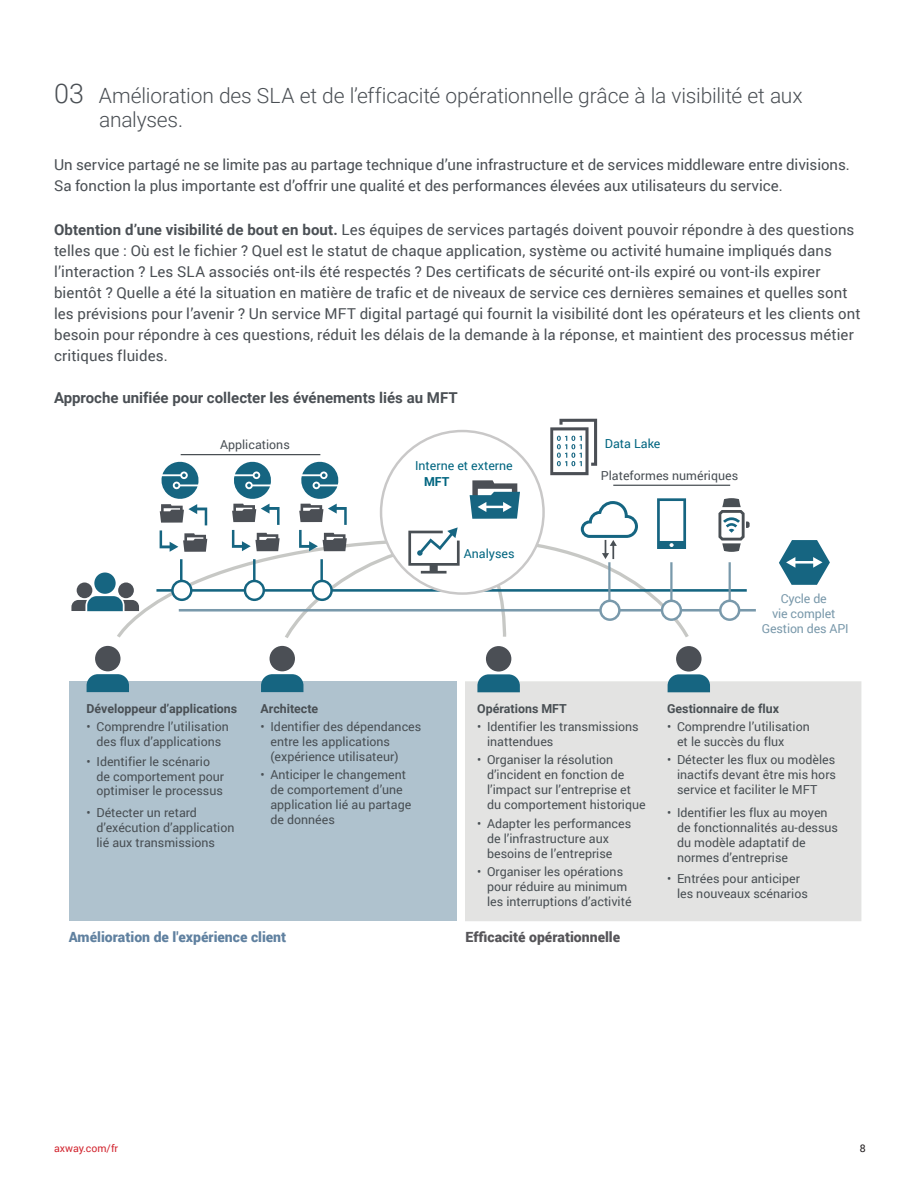
<style>
.page{position:relative;width:918px;height:1188px;background:#fff}
.page>*{position:absolute;margin:0;border:0;box-sizing:border-box;transform-origin:0 0}
.Subhead_2_gray{font:300 21px/24px "Roboto";letter-spacing:-.01em;color:#4a4f54}
.Body_Copy{font:15px/21px "Roboto";letter-spacing:.005em;color:#4a4f54}
.Graphic_Header{font:700 15px "Roboto";color:#4a4f54}
.t1{font:900 14.1px "Roboto";color:#6081a0}
.t2{font:900 14.1px "Roboto";color:#565559}
.t3{font:12.45px/14.9px "Roboto";color:#494f54}
.t4{font:700 12.45px "Roboto";color:#494f54}
.t5{font:12.45px "Roboto";color:#006580}
.t6{font:12.45px/14.9px "Roboto";letter-spacing:-.01em;color:#7a99ab;text-align:center}
.t7{font:700 12.45px "Roboto";color:#006580}
.t8{font:10.5px "Roboto";color:#d22630}
.t9{font:10.5px "Roboto";color:#231f20}
.s1{font-size:27px}
.s2{font-weight:700}
</style>
<div class="page">
<div style="left:465px;top:681px;width:396px;height:240px;background:#e3e3e2"></div>
<div style="left:69px;top:681px;width:388px;height:240px;background:#afc2ce"></div>
<hr style="left:156px;top:589px;width:591px;height:3px;background:#156581">
<hr style="left:179px;top:609px;width:577px;height:3px;background:#7999ab">
<svg style="left:720px;top:601px;width:19px;height:19px"></svg>
<div style="left:719px;top:600px;width:21px;height:21px;border:2px solid #7999ab;border-radius:50%"></div>
<hr style="left:613px;top:485px;width:117px;height:1px;background:#494f54">
<hr style="left:729px;top:562px;width:2px;height:39px;background:#7999ab">
<div style="left:270px;top:646px;width:25px;height:25px;background:#4b4f55;border-radius:50%"></div>
<svg style="left:261px;top:674px;width:42px;height:18px"></svg>
<div style="left:95px;top:646px;width:26px;height:25px;background:#4b4f55;border-radius:50%"></div>
<svg style="left:87px;top:674px;width:42px;height:18px"></svg>
<div style="left:486px;top:646px;width:25px;height:26px;background:#4b4f55;border-radius:50%"></div>
<svg style="left:477px;top:674px;width:43px;height:18px"></svg>
<div style="left:676px;top:646px;width:26px;height:26px;background:#4b4f55;border-radius:50%"></div>
<svg style="left:668px;top:674px;width:42px;height:18px"></svg>
<svg style="left:718px;top:498px;width:32px;height:54px"></svg>
<svg style="left:71px;top:419px;width:620px;height:219px"></svg>
<svg style="left:779px;top:540px;width:51px;height:45px"></svg>
<p class="Subhead_2_gray" style="left:99px;top:83px;width:705px;text-indent:-45px"><span class="s1">03</span> Amélioration des SLA et de l’efficacité opérationnelle grâce à la visibilité et aux analyses.</p>
<p class="Body_Copy" style="left:54px;top:154px;width:797px">Un service partagé ne se limite pas au partage technique d’une infrastructure et de services middleware entre divisions.<br>Sa fonction la plus importante est d’offrir une qualité et des performances élevées aux utilisateurs du service.</p>
<p class="Body_Copy" style="left:54px;top:219px;width:808px"><span class="s2">Obtention d’une visibilité de bout en bout.</span> Les équipes de services partagés doivent pouvoir répondre à des questions telles que : Où est le fichier ? Quel est le statut de chaque application, système ou activité humaine impliqués dans l’interaction ? Les SLA associés ont-ils été respectés ? Des certificats de sécurité ont-ils expiré ou vont-ils expirer bientôt ? Quelle a été la situation en matière de trafic et de niveaux de service ces dernières semaines et quelles sont les prévisions pour l’avenir ? Un service MFT digital partagé qui fournit la visibilité dont les opérateurs et les clients ont besoin pour répondre à ces questions, réduit les délais de la demande à la réponse, et maintient des processus métier critiques fluides.</p>
<p class="Graphic_Header" style="left:54px;top:387px;width:405px">Approche unifiée pour collecter les événements liés au MFT</p>
<p class="t3" style="left:220px;top:437px;width:71px">Applications</p>
<p class="t3" style="left:601px;top:468px;width:139px">Plateformes numériques</p>
<p class="t5" style="left:605px;top:435px;width:57px">Data Lake</p>
<p class="t5" style="left:415px;top:457px;width:99px">Interne et externe</p>
<p class="t7" style="left:424px;top:473px;width:27px">MFT</p>
<p class="t5" style="left:464px;top:545px;width:52px">Analyses</p>
<p class="t6" style="left:762px;top:591px;width:89px">Cycle de<br>vie complet<br>Gestion des API</p>
<p class="t4" style="left:87px;top:700px;width:152px">Développeur d’applications</p>
<p class="t3" style="left:87px;top:719px;width:144px;text-align:center">• Comprendre l’utilisation des flux d’applications</p>
<p class="t3" style="left:96px;top:753px;width:129px;text-indent:-10px">• Identifier le scénario de comportement pour optimiser le processus</p>
<p class="t3" style="left:96px;top:805px;width:140px;text-indent:-10px">• Détecter un retard d’exécution d’application lié aux transmissions</p>
<p class="t4" style="left:261px;top:700px;width:59px">Architecte</p>
<p class="t3" style="left:270px;top:719px;width:152px;text-indent:-10px">• Identifier des dépendances entre les applications (expérience utilisateur)</p>
<p class="t3" style="left:270px;top:767px;width:142px;text-indent:-10px">• Anticiper le changement de comportement d’une application lié au partage de données</p>
<p class="t4" style="left:477px;top:700px;width:91px">Opérations MFT</p>
<p class="t3" style="left:487px;top:719px;width:153px;text-indent:-10px">• Identifier les transmissions inattendues</p>
<p class="t3" style="left:487px;top:752px;width:160px;text-indent:-10px">• Organiser la résolution d’incident en fonction de l’impact sur l’entreprise et du comportement historique</p>
<p class="t3" style="left:487px;top:816px;width:146px;text-indent:-10px">• Adapter les performances de l’infrastructure aux besoins de l’entreprise</p>
<p class="t3" style="left:487px;top:864px;width:146px;text-indent:-10px">• Organiser les opérations pour réduire au minimum les interruptions d’activité</p>
<p class="t1" style="left:69px;top:927px;width:219px">Amélioration de l'expérience client</p>
<p class="t2" style="left:465px;top:927px;width:156px">Efficacité opérationnelle</p>
<p class="t4" style="left:667px;top:700px;width:113px">Gestionnaire de flux</p>
<p class="t3" style="left:677px;top:719px;width:134px;text-indent:-10px">• Comprendre l’utilisation et le succès du flux</p>
<p class="t3" style="left:677px;top:752px;width:161px;text-align:justify;text-indent:-10px">• Détecter les flux ou modèles inactifs devant être mis hors service et faciliter le MFT</p>
<p class="t3" style="left:677px;top:805px;width:163px;text-indent:-10px">• Identifier les flux au moyen de fonctionnalités au-dessus du modèle adaptatif de normes d’entreprise</p>
<p class="t3" style="left:677px;top:871px;width:132px;text-indent:-10px">• Entrées pour anticiper les nouveaux scénarios</p>
<p class="t8" style="left:54px;top:1141px;width:66px">axway.com/fr</p>
<p class="t9" style="left:860px;top:1141px;width:7px">8</p>
</div>
